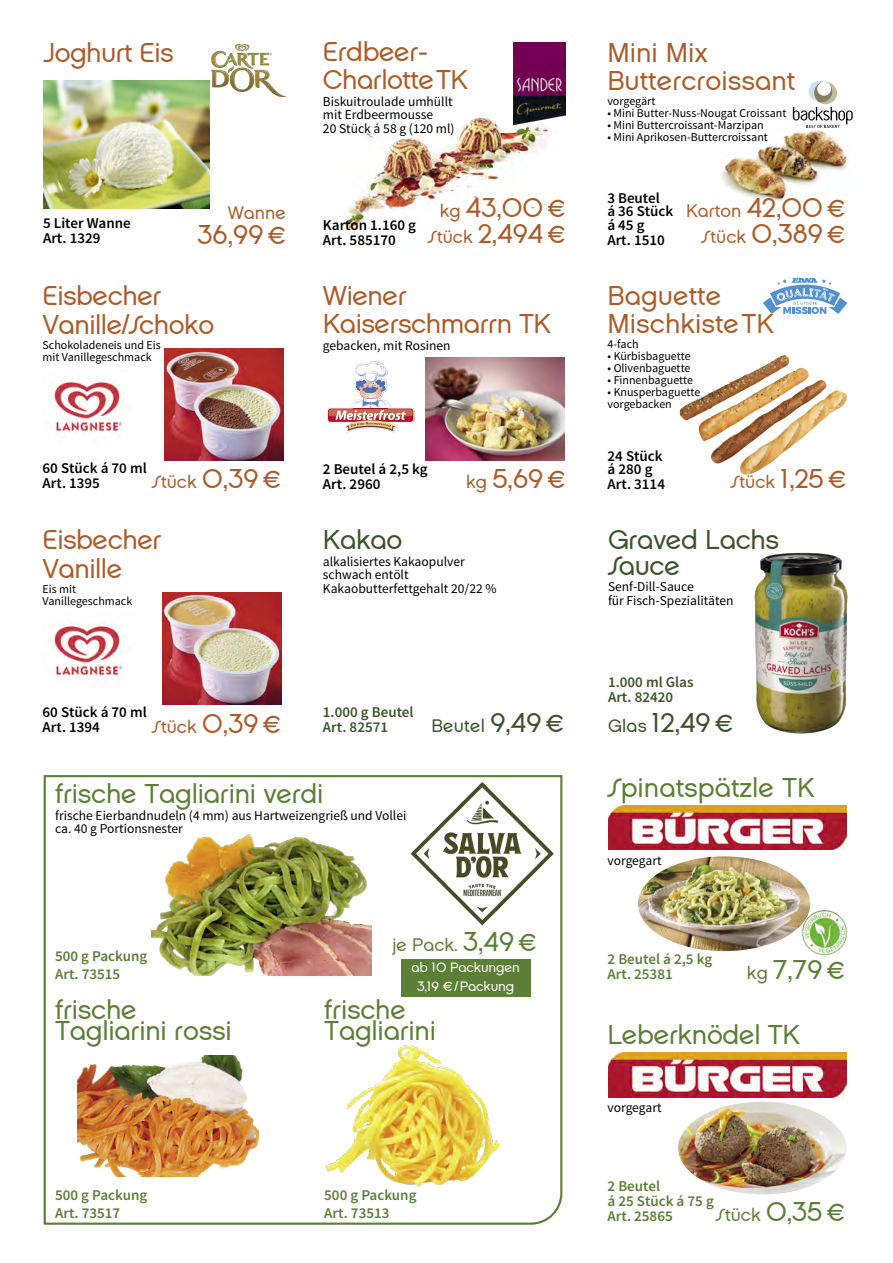
<style>
.page{position:relative;width:893px;height:1263px;background:#fff}
.page>*{position:absolute;margin:0;border:0;box-sizing:border-box;transform-origin:0 0}
.t1{font:27px/28.5px "Service Bund Custom Normal";letter-spacing:-.02em;color:#ab5d2b}
.t2{font:27px/21px "Service Bund Custom Normal";letter-spacing:-.01em;color:#5c7f36}
.t3{font:27px/28.5px "Service Bund Custom Normal";color:#ab5d2b}
.t4{font:27px/25.5px "Service Bund Custom Normal";letter-spacing:-.015em;color:#3d5329}
.t5{font:18px "Service Bund Custom Normal";color:#ab5d2b}
.t6{font:18px "Service Bund Custom Normal";color:#5c7f36}
.t7{font:18px "Service Bund Custom Normal";letter-spacing:.01em;color:#3d5329}
.t8{font:600 15px/15px "Source Sans Pro";color:#000}
.t9{font:600 15px/18px "Source Sans Pro";color:#5c7f36}
.t10{font:600 15px/15px "Source Sans Pro";color:#3d5329}
.t11{font:13.5px/13.5px "Source Sans Pro";color:#000}
.t12{font:13.5px/19.2px "Service Bund Custom Normal";letter-spacing:-.01em;color:#fff;text-align:center}
.t13{font:12px/12px "Source Sans Pro";color:#000}
.s1{font-size:18px}
.s2{font-size:27px}
.s3{font-size:14.7px}
</style>
<div class="page">
<svg style="left:763px;top:277px;width:85px;height:37px"></svg>
<img style="left:721px;top:113px;width:126px;height:90px">
<img style="left:343px;top:97px;width:220px;height:134px">
<img style="left:53px;top:379px;width:71px;height:58px">
<img style="left:53px;top:623px;width:71px;height:58px">
<img style="left:211px;top:44px;width:75px;height:53px">
<img style="left:43px;top:81px;width:166px;height:128px">
<img style="left:165px;top:348px;width:119px;height:112px">
<img style="left:163px;top:592px;width:119px;height:112px">
<img style="left:514px;top:43px;width:52px;height:82px">
<div style="left:327px;top:361px;width:88px;height:72px;background:#000;opacity:.34"></div>
<svg style="left:327px;top:362px;width:87px;height:71px"></svg>
<img style="left:425px;top:358px;width:139px;height:103px">
<svg style="left:793px;top:81px;width:60px;height:47px"></svg>
<img style="left:769px;top:355px;width:15px;height:8px">
<svg style="left:43px;top:775px;width:520px;height:450px"></svg>
<img style="left:152px;top:829px;width:219px;height:146px">
<img style="left:77px;top:1056px;width:181px;height:121px">
<img style="left:382px;top:777px;width:177px;height:176px">
<img style="left:322px;top:1028px;width:183px;height:180px">
<img style="left:638px;top:856px;width:172px;height:95px">
<img style="left:678px;top:1102px;width:168px;height:92px">
<img style="left:799px;top:907px;width:48px;height:49px">
<img style="left:608px;top:805px;width:238px;height:45px">
<img style="left:608px;top:1053px;width:238px;height:44px">
<img style="left:754px;top:552px;width:94px;height:182px">
<div style="left:401px;top:959px;width:129px;height:38px;background:#5c7f36"></div>
<h1 class="t1" style="left:43px;top:38px;width:132px">Joghurt Eis</h1>
<p class="t8" style="left:43px;top:216px;width:89px">5 Liter Wanne<br>Art. 1329</p>
<h2 class="t5" style="left:228px;top:201px;width:60px">Wanne</h2>
<h1 class="t1" style="left:198px;top:220px;width:90px">36,99 €</h1>
<h1 class="t1" style="left:323px;top:37px;width:147px">Erdbeer-<br>Charlotte TK</h1>
<p class="t11" style="left:323px;top:95px;width:133px">Biskuitroulade umhüllt mit Erdbeermousse<br>20 Stück á 58 g (120 ml)</p>
<h1 class="t3" style="left:607px;top:38px;width:190px">Mini Mix<br>Buttercroissant</h1>
<p class="t13" style="left:607px;top:96px;width:50px">vorgegärt</p>
<p class="t13" style="left:607px;top:108px;width:181px">• Mini Butter-Nuss-Nougat Croissant</p>
<p class="t13" style="left:607px;top:120px;width:158px">• Mini Buttercroissant-Marzipan</p>
<p class="t13" style="left:607px;top:132px;width:162px">• Mini Aprikosen-Buttercroissant</p>
<p class="t8" style="left:323px;top:218px;width:95px">Karton 1.160 g<br>Art. 585170</p>
<p class="t8" style="left:607px;top:191px;width:67px;line-height:13.5px">3 Beutel<br>á 36 Stück á 45 g</p>
<p class="t8" style="left:607px;top:233px;width:59px">Art. 1510</p>
<h1 class="t1" style="left:428px;top:195px;width:139px;line-height:25.5px;text-align:center"><span class="s1">kg</span> 43,00 €<br><span class="s1">Stück</span> 2,494 €</h1>
<h2 class="t5" style="left:686px;top:200px;width:161px">Karton <span class="s2">42,00 €</span></h2>
<h1 class="t1" style="left:701px;top:219px;width:146px"><span class="s1">Stück</span> 0,389 €</h1>
<h1 class="t1" style="left:43px;top:281px;width:173px">Eisbecher<br>Vanille/Schoko</h1>
<p class="t13" style="left:43px;top:339px;width:120px">Schokoladeneis und Eis mit Vanillegeschmack</p>
<h1 class="t1" style="left:323px;top:281px;width:230px">Wiener<br>Kaiserschmarrn TK</h1>
<p class="t11" style="left:323px;top:339px;width:129px">gebacken, mit Rosinen</p>
<h1 class="t3" style="left:608px;top:281px;width:168px">Baguette<br>Mischkiste TK</h1>
<p class="t13" style="left:608px;top:339px;width:33px">4-fach</p>
<p class="t13" style="left:608px;top:351px;width:85px">• Kürbisbaguette</p>
<p class="t13" style="left:608px;top:363px;width:85px">• Olivenbaguette</p>
<p class="t13" style="left:608px;top:375px;width:87px">• Finnenbaguette</p>
<p class="t13" style="left:608px;top:387px;width:94px">• Knusperbaguette vorgebacken</p>
<p class="t8" style="left:608px;top:450px;width:57px;line-height:13.5px">24 Stück á 280 g</p>
<p class="t8" style="left:608px;top:477px;width:59px">Art. 3114</p>
<p class="t8" style="left:43px;top:461px;width:106px">60 Stück á 70 ml<br>Art. 1395</p>
<p class="t8" style="left:323px;top:462px;width:106px">2 Beutel á 2,5 kg<br>Art. 2960</p>
<h2 class="t5" style="left:152px;top:471px;width:131px">Stück <span class="s2">0,39 €</span></h2>
<h1 class="t1" style="left:466px;top:465px;width:101px"><span class="s1">kg</span> 5,69 €</h1>
<h2 class="t5" style="left:730px;top:470px;width:117px">Stück <span class="s2">1,25 €</span></h2>
<h1 class="t1" style="left:43px;top:525px;width:120px">Eisbecher<br>Vanille</h1>
<p class="t13" style="left:43px;top:583px;width:91px">Eis mit<br>Vanillegeschmack</p>
<p class="t8" style="left:43px;top:705px;width:106px">60 Stück á 70 ml<br>Art. 1394</p>
<h2 class="t5" style="left:152px;top:715px;width:131px">Stück <span class="s2">0,39 €</span></h2>
<h1 class="t4" style="left:323px;top:527px;width:81px">Kakao</h1>
<p class="t11" style="left:323px;top:555px;width:175px">alkalisiertes Kakaopulver schwach entölt<br>Kakaobutterfettgehalt 20/22 %</p>
<h1 class="t4" style="left:608px;top:527px;width:173px">Graved Lachs<br>Sauce</h1>
<p class="t11" style="left:608px;top:580px;width:127px">Senf-Dill-Sauce<br>für Fisch-Spezialitäten</p>
<p class="t10" style="left:608px;top:675px;width:87px">1.000 ml Glas<br>Art. 82420</p>
<p class="t10" style="left:323px;top:705px;width:92px">1.000 g Beutel<br>Art. 82571</p>
<h2 class="t7" style="left:432px;top:715px;width:134px">Beutel <span class="s2">9,49 €</span></h2>
<h1 class="t4" style="left:608px;top:710px;width:127px"><span class="s1">Glas</span> 12,49 €</h1>
<h1 class="t2" style="left:55px;top:783px;width:270px">frische Tagliarini verdi</h1>
<p class="t11" style="left:55px;top:809px;width:353px">frische Eierbandnudeln (4 mm) aus Hartweizengrieß und Vollei ca. 40 g Portionsnester</p>
<p class="t9" style="left:55px;top:947px;width:94px">500 g Packung<br>Art. 73515</p>
<h1 class="t2" style="left:55px;top:999px;width:178px">frische<br>Tagliarini rossi</h1>
<p class="t9" style="left:55px;top:1187px;width:94px">500 g Packung<br>Art. 73517</p>
<h2 class="t6" style="left:392px;top:934px;width:146px">je Pack. <span class="s2">3,49 €</span></h2>
<p class="t12" style="left:412px;top:957px;width:110px">ab 10 Packungen<br>3,19 <span class="s3">€</span> / Packung</p>
<h1 class="t2" style="left:324px;top:999px;width:113px">frische<br>Tagliarini</h1>
<p class="t9" style="left:324px;top:1187px;width:94px">500 g Packung<br>Art. 73513</p>
<h1 class="t2" style="left:608px;top:777px;width:209px">Spinatspätzle TK</h1>
<p class="t11" style="left:608px;top:854px;width:56px">vorgegart</p>
<p class="t9" style="left:608px;top:951px;width:106px;line-height:15px">2 Beutel á 2,5 kg<br>Art. 25381</p>
<h1 class="t2" style="left:747px;top:959px;width:100px"><span class="s1">kg</span> 7,79 €</h1>
<h1 class="t2" style="left:608px;top:1024px;width:194px">Leberknödel TK</h1>
<p class="t11" style="left:608px;top:1100px;width:56px">vorgegart</p>
<p class="t9" style="left:608px;top:1179px;width:108px;line-height:15px">2 Beutel<br>á 25 Stück á 75 g<br>Art. 25865</p>
<h2 class="t6" style="left:716px;top:1203px;width:131px">Stück <span class="s2">0,35 €</span></h2>
</div>
